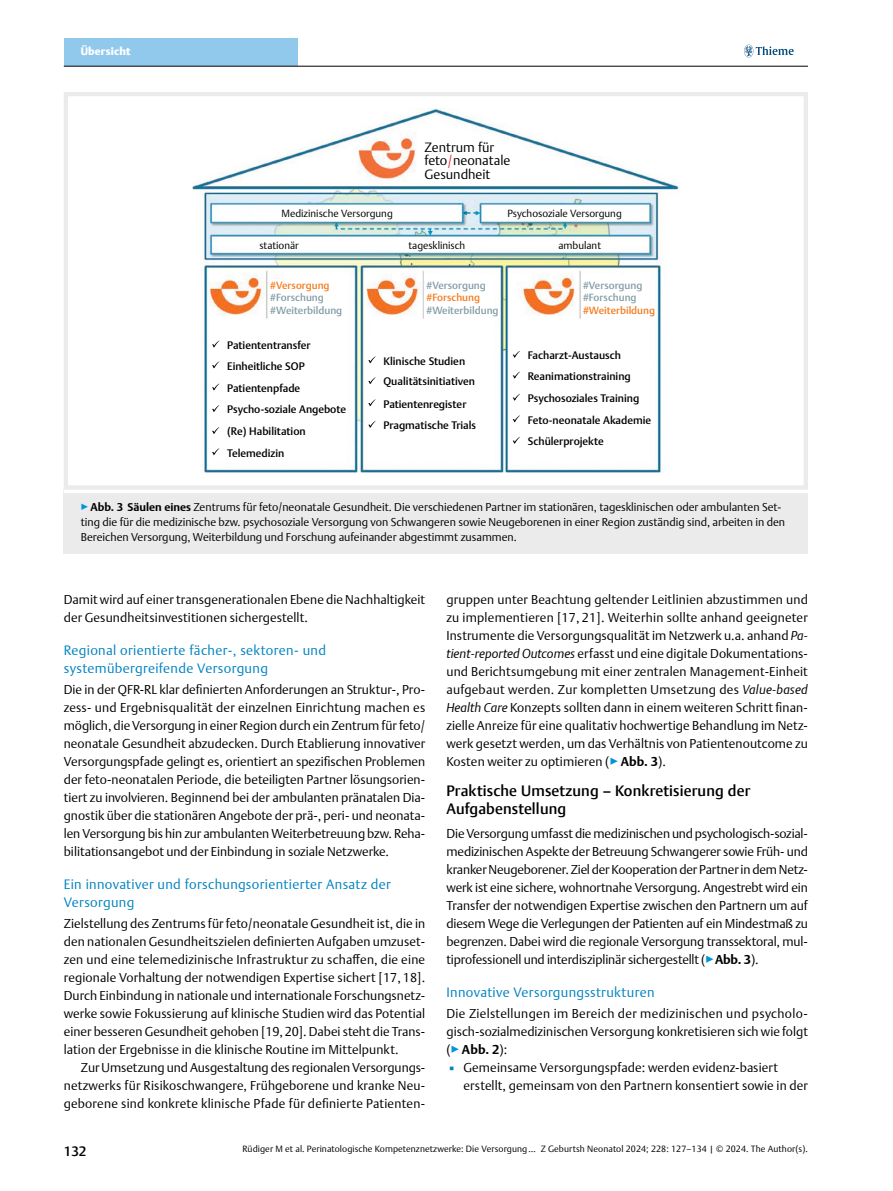
<style>
.page{position:relative;width:893px;height:1191px;background:#fff}
.page>*{position:absolute;margin:0;border:0;box-sizing:border-box;transform-origin:0 0}
.t1{font:500 15px/18px "Thieme Argo 2011";letter-spacing:.01em;color:#000}
.t2{font:300 13.5px/18px "Thieme Argo 2011";letter-spacing:.025em;color:#0083c2}
.t3{font:500 13.5px "Thieme Argo 2011";color:#000}
.t4{font:300 13.35px/13.5px "Thieme Argo 2011";color:#000}
.t5{font:300 12.75px/18px "Thieme Argo 2011";letter-spacing:.005em;color:#000;text-align:justify}
.t6{font:300 11.25px/15px "Thieme Argo 2011";color:#000}
.t7{font:500 10.8px/20.9px "Thieme Argo 2011";color:#000}
.t8{font:900 10.8px "Thieme Argo 2011";letter-spacing:.01em;color:#fff}
.t9{font:300 10.35px "Thieme Argo 2011";color:#000}
.t10{font:500 10.35px "Thieme Argo 2011";color:#849da8}
.t11{font:500 10.35px "Thieme Argo 2011";color:#f47c21}
.t12{font:300 9px "Thieme Argo 2011";letter-spacing:.01em;color:#000}
.s1{color:#ed1d24}
.s2{color:#0095da}
.s3{font-weight:700}
.s4{font-style:italic}
.s5{color:#0083c2}
</style>
<div class="page">
<div style="left:64px;top:38px;width:234px;height:28px;background:#91c9ed"></div>
<svg style="left:744px;top:45px;width:50px;height:12px"></svg>
<hr style="left:64px;top:66px;width:744px;height:1px;background:#000">
<div style="left:64px;top:489px;width:744px;height:65px;background:#ebebec"></div>
<hr style="left:64px;top:490px;width:744px;height:3px;background:#fff">
<svg style="left:64px;top:92px;width:744px;height:397px"></svg>
<p class="t8" style="left:81px;top:44px;width:51px">Übersicht</p>
<p class="t9" style="left:281px;top:207px;width:113px">Medizinische Versorgung</p>
<p class="t9" style="left:259px;top:238px;width:41px">stationär</p>
<p class="t11" style="left:270px;top:278px;width:61px">#Versorgung</p>
<p class="t10" style="left:270px;top:291px;width:55px">#Forschung</p>
<p class="t10" style="left:270px;top:303px;width:73px">#Weiterbildung</p>
<p class="t4" style="left:424px;top:140px;width:88px">Zentrum für feto<span class="s1">/</span>neonatale<br>Gesundheit</p>
<p class="t9" style="left:507px;top:207px;width:116px">Psychosoziale Versorgung</p>
<p class="t9" style="left:408px;top:238px;width:58px">tagesklinisch</p>
<p class="t9" style="left:558px;top:238px;width:44px">ambulant</p>
<p class="t10" style="left:427px;top:278px;width:61px">#Versorgung</p>
<p class="t10" style="left:427px;top:303px;width:73px">#Weiterbildung</p>
<p class="t11" style="left:427px;top:291px;width:55px">#Forschung</p>
<p class="t10" style="left:583px;top:278px;width:61px">#Versorgung</p>
<p class="t11" style="left:583px;top:303px;width:73px">#Weiterbildung</p>
<p class="t10" style="left:583px;top:291px;width:55px">#Forschung</p>
<p class="t7" style="left:227px;top:334px;width:85px">Patiententransfer<br>Einheitliche SOP</p>
<p class="t7" style="left:227px;top:377px;width:120px;line-height:21.6px">Patientenpfade<br>Psycho-soziale Angebote</p>
<p class="t7" style="left:227px;top:421px;width:80px">(Re) Habilitation<br>Telemedizin</p>
<p class="t7" style="left:383px;top:350px;width:93px">Klinische Studien<br>Qualitätsinitiativen</p>
<p class="t7" style="left:383px;top:393px;width:94px;line-height:21.6px">Patientenregister<br>Pragmatische Trials</p>
<p class="t7" style="left:528px;top:345px;width:105px">Facharzt-Austausch<br>Reanimationstraining</p>
<p class="t7" style="left:528px;top:387px;width:125px;line-height:21.5px">Psychosoziales Training<br>Feto-neonatale Akademie<br>Schülerprojekte</p>
<p class="t6" style="left:81px;top:499px;width:706px"><span class="s2">▶</span><span class="s3">Abb. 3 Säulen eines</span> Zentrums für feto/neonatale Gesundheit. Die verschiedenen Partner im stationären, tagesklinischen oder ambulanten Set&shy;ting die für die medizinische bzw. psychosoziale Versorgung von Schwangeren sowie Neugeborenen in einer Region zuständig sind, arbeiten in den<br>Bereichen Versorgung, Weiterbildung und Forschung aufeinander abgestimmt zusammen.</p>
<p class="t5" style="left:64px;top:590px;width:363px">Damit wird auf einer transgenerationalen Ebene die Nachhaltigkeit der Gesundheitsinvestitionen sichergestellt.</p>
<p class="t2" style="left:64px;top:640px;width:264px">Regional orientierte fächer-, sektoren- und systemübergreifende Versorgung</p>
<p class="t5" style="left:64px;top:680px;width:363px">Die in der QFR-RL klar definierten Anforderungen an Struktur-, Pro&shy;zess- und Ergebnisqualität der einzelnen Einrichtung machen es möglich, die Versorgung in einer Region durch ein Zentrum für feto/ neonatale Gesundheit abzudecken. Durch Etablierung innovativer Versorgungspfade gelingt es, orientiert an spezifischen Problemen der feto-neonatalen Periode, die beteiligten Partner lösungsorien&shy;tiert zu involvieren. Beginnend bei der ambulanten pränatalen Dia&shy;gnostik über die stationären Angebote der prä-, peri- und neonata&shy;len Versorgung bis hin zur ambulanten Weiterbetreuung bzw. Reha&shy;bilitationsangebot und der Einbindung in soziale Netzwerke.</p>
<p class="t2" style="left:64px;top:874px;width:329px">Ein innovativer und forschungsorientierter Ansatz der<br>Versorgung</p>
<p class="t5" style="left:64px;top:914px;width:363px">Zielstellung des Zentrums für feto/neonatale Gesundheit ist, die in den nationalen Gesundheitszielen definierten Aufgaben umzuset&shy;zen und eine telemedizinische Infrastruktur zu schaffen, die eine regionale Vorhaltung der notwendigen Expertise sichert [17, 18].<br>Durch Einbindung in nationale und internationale Forschungsnetz&shy;werke sowie Fokussierung auf klinische Studien wird das Potential einer besseren Gesundheit gehoben [19,20]. Dabei steht die Trans&shy;lation der Ergebnisse in die klinische Routine im Mittelpunkt.</p>
<p class="t5" style="left:64px;top:1058px;width:363px;text-indent:17px">Zur Umsetzung und Ausgestaltung des regionalen Versorgungs&shy;netzwerks für Risikoschwangere, Frühgeborene und kranke Neu&shy;geborene sind konkrete klinische Pfade für definierte Patienten-</p>
<p class="t5" style="left:446px;top:590px;width:363px">gruppen unter Beachtung geltender Leitlinien abzustimmen und zu implementieren [17, 21]. Weiterhin sollte anhand geeigneter Instrumente die Versorgungsqualität im Netzwerk u.a. anhand <span class="s4">Pa&shy;tient-reported Outcomes</span> erfasst und eine digitale Dokumentations&shy;und Berichtsumgebung mit einer zentralen Management-Einheit aufgebaut werden. Zur kompletten Umsetzung des <span class="s4">Value-based Health Care</span> Konzepts sollten dann in einem weiteren Schritt finan&shy;zielle Anreize für eine qualitativ hochwertige Behandlung im Netz&shy;werk gesetzt werden, um das Verhältnis von Patientenoutcome zu Kosten weiter zu optimieren (<span class="s2">▶</span><span class="s3">Abb. 3</span>).</p>
<p class="t1" style="left:446px;top:781px;width:305px">Praktische Umsetzung – Konkretisierung der<br>Aufgabenstellung</p>
<p class="t5" style="left:446px;top:824px;width:363px">Die Versorgung umfasst die medizinischen und psychologisch-sozial&shy;medizinischen Aspekte der Betreuung Schwangerer sowie Früh- und kranker Neugeborener. Ziel der Kooperation der Partner in dem Netz&shy;werk ist eine sichere, wohnortnahe Versorgung. Angestrebt wird ein Transfer der notwendigen Expertise zwischen den Partnern um auf diesem Wege die Verlegungen der Patienten auf ein Mindestmaß zu begrenzen. Dabei wird die regionale Versorgung transsektoral, mul&shy;tiprofessionell und interdisziplinär sichergestellt (<span class="s2">▶</span><span class="s3">Abb. 3</span>).</p>
<p class="t2" style="left:446px;top:982px;width:210px">Innovative Versorgungsstrukturen</p>
<p class="t5" style="left:446px;top:1004px;width:363px">Die Zielstellungen im Bereich der medizinischen und psycholo&shy;gisch-sozialmedizinischen Versorgung konkretisieren sich wie folgt (<span class="s2">▶</span><span class="s3">Abb. 2</span>):</p>
<p class="t5" style="left:463px;top:1058px;width:346px;text-indent:-17px"><span class="s5">▪</span> Gemeinsame Versorgungspfade: werden evidenz-basiert erstellt, gemeinsam von den Partnern konsentiert sowie in der</p>
<p class="t3" style="left:64px;top:1142px;width:24px">132</p>
<p class="t12" style="left:243px;top:1143px;width:567px">Rüdiger M et al. Perinatologische Kompetenznetzwerke: Die Versorgung … Z Geburtsh Neonatol 2024; 228: 127–134 | © 2024. The Author(s).</p>
</div>
